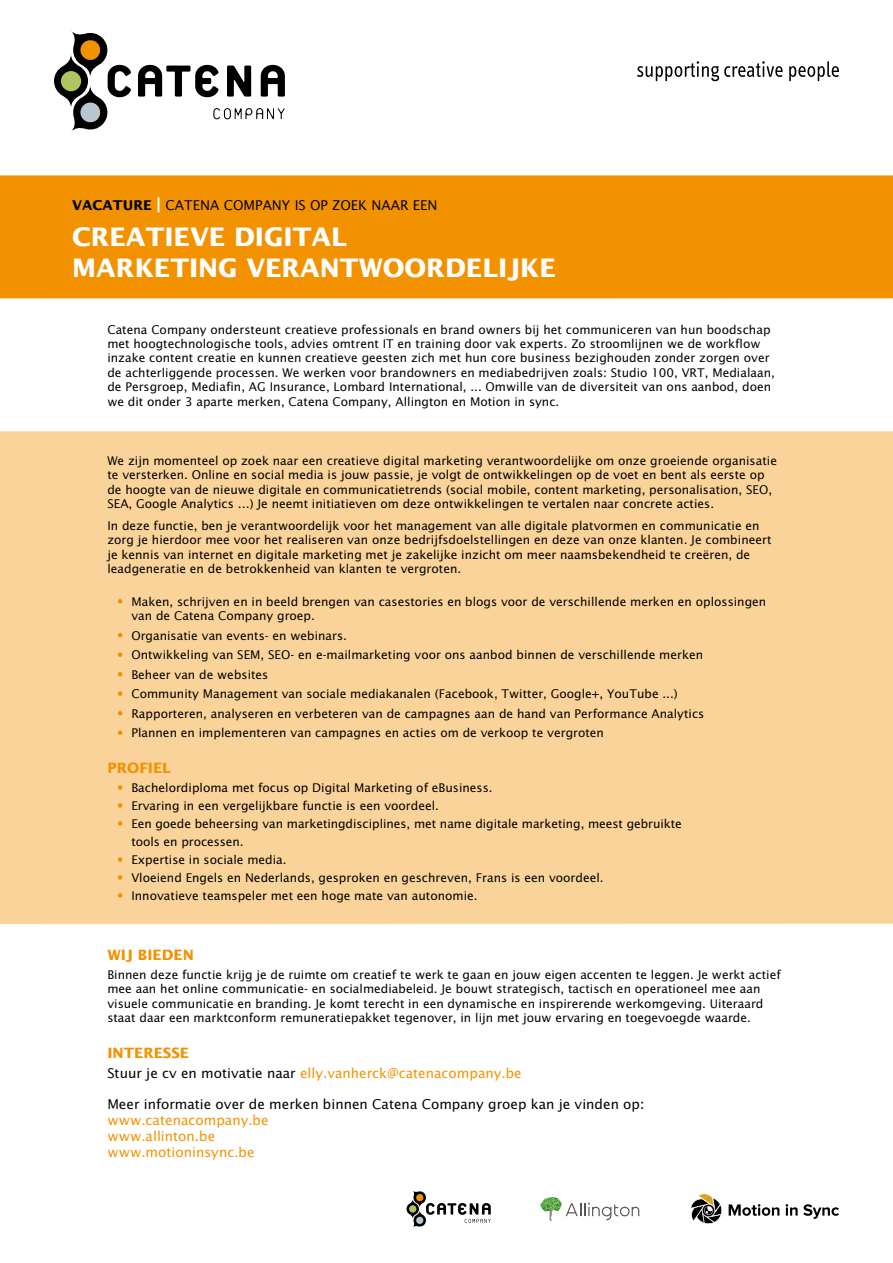
<style>
.page{position:relative;width:893px;height:1263px;background:#fff}
.page>*{position:absolute;margin:0;border:0;box-sizing:border-box;transform-origin:0 0}
.t1{font:700 25.5px/30.6px "Lucida Sans";color:#fff}
.t2{font:700 14.25px "Lucida Sans";color:#f39200}
.t3{font:13.5px/16.2px "Lucida Sans";color:#f39200}
.t4{font:13.5px "Lucida Sans";color:#000}
.t5{font:12px/14.4px "Lucida Sans";color:#000}
.s1{font-weight:700}
.s2{font-weight:700;font-size:16.5px;color:#fff}
.s3{color:#000}
</style>
<div class="page">
<div style="left:0;top:431px;width:893px;height:493px;background:#fad39a"></div>
<div style="left:0;top:175px;width:893px;height:123px;background:#f39200"></div>
<svg style="left:138px;top:65px;width:81px;height:32px"></svg>
<svg style="left:227px;top:66px;width:24px;height:31px"></svg>
<svg style="left:261px;top:65px;width:24px;height:32px"></svg>
<svg style="left:54px;top:31px;width:77px;height:101px"></svg>
<svg style="left:213px;top:108px;width:72px;height:11px"></svg>
<svg style="left:637px;top:61px;width:146px;height:20px"></svg>
<svg style="left:789px;top:61px;width:50px;height:20px"></svg>
<svg style="left:118px;top:785px;width:4px;height:5px"></svg>
<svg style="left:118px;top:803px;width:4px;height:5px"></svg>
<svg style="left:118px;top:821px;width:4px;height:5px"></svg>
<svg style="left:118px;top:857px;width:4px;height:5px"></svg>
<svg style="left:118px;top:875px;width:4px;height:5px"></svg>
<svg style="left:118px;top:893px;width:4px;height:5px"></svg>
<svg style="left:118px;top:599px;width:4px;height:4px"></svg>
<svg style="left:118px;top:633px;width:4px;height:4px"></svg>
<svg style="left:118px;top:652px;width:4px;height:5px"></svg>
<svg style="left:118px;top:672px;width:4px;height:4px"></svg>
<svg style="left:118px;top:691px;width:4px;height:5px"></svg>
<svg style="left:118px;top:711px;width:4px;height:4px"></svg>
<svg style="left:118px;top:730px;width:4px;height:5px"></svg>
<svg style="left:540px;top:1197px;width:99px;height:24px"></svg>
<svg style="left:406px;top:1191px;width:85px;height:36px"></svg>
<svg style="left:729px;top:1204px;width:50px;height:12px"></svg>
<svg style="left:786px;top:1204px;width:53px;height:15px"></svg>
<svg style="left:690px;top:1193px;width:32px;height:31px"></svg>
<p class="t4" style="left:72px;top:197px;width:367px"><span class="s1">VACATURE</span> <span class="s2">|</span> CATENA COMPANY IS OP ZOEK NAAR EEN</p>
<h1 class="t1" style="left:72px;top:221px;width:485px">CREATIEVE DIGITAL<br>MARKETING VERANTWOORDELIJKE</h1>
<p class="t5" style="left:107px;top:322px;width:669px">Catena Company ondersteunt creatieve professionals en brand owners bij het communiceren van hun boodschap met hoogtechnologische tools, advies omtrent IT en training door vak experts. Zo stroomlijnen we de workflow inzake content creatie en kunnen creatieve geesten zich met hun core business bezighouden zonder zorgen over de achterliggende processen. We werken voor brandowners en mediabedrijven zoals: Studio 100, VRT, Medialaan, de Persgroep, Mediafin, AG Insurance, Lombard International, ... Omwille van de diversiteit van ons aanbod, doen we dit onder 3 aparte merken, Catena Company, Allington en Motion in sync.</p>
<p class="t5" style="left:107px;top:453px;width:671px">We zijn momenteel op zoek naar een creatieve digital marketing verantwoordelijke om onze groeiende organisatie te versterken. Online en social media is jouw passie, je volgt de ontwikkelingen op de voet en bent als eerste op de hoogte van de nieuwe digitale en communicatietrends (social mobile, content marketing, personalisation, SEO, SEA, Google Analytics …) Je neemt initiatieven om deze ontwikkelingen te vertalen naar concrete acties.</p>
<p class="t5" style="left:107px;top:518px;width:666px">In deze functie, ben je verantwoordelijk voor het management van alle digitale platvormen en communicatie en zorg je hierdoor mee voor het realiseren van onze bedrijfsdoelstellingen en deze van onze klanten. Je combineert je kennis van internet en digitale marketing met je zakelijke inzicht om meer naamsbekendheid te creëren, de leadgeneratie en de betrokkenheid van klanten te vergroten.</p>
<p class="t5" style="left:131px;top:594px;width:636px">Maken, schrijven en in beeld brengen van casestories en blogs voor de verschillende merken en oplossingen van de Catena Company groep.</p>
<p class="t5" style="left:131px;top:625px;width:574px;line-height:19.5px">Organisatie van events- en webinars.<br>Ontwikkeling van SEM, SEO- en e-mailmarketing voor ons aanbod binnen de verschillende merken Beheer van de websites<br>Community Management van sociale mediakanalen (Facebook, Twitter, Google+, YouTube ...)<br>Rapporteren, analyseren en verbeteren van de campagnes aan de hand van Performance Analytics Plannen en implementeren van campagnes en acties om de verkoop te vergroten</p>
<p class="t2" style="left:107px;top:759px;width:65px">PROFIEL</p>
<p class="t5" style="left:131px;top:778px;width:552px;line-height:18px">Bachelordiploma met focus op Digital Marketing of eBusiness.<br>Ervaring in een vergelijkbare functie is een voordeel.<br>Een goede beheersing van marketingdisciplines, met name digitale marketing, meest gebruikte tools en processen.<br>Expertise in sociale media.<br>Vloeiend Engels en Nederlands, gesproken en geschreven, Frans is een voordeel.<br>Innovatieve teamspeler met een hoge mate van autonomie.</p>
<p class="t2" style="left:107px;top:946px;width:88px">WIJ BIEDEN</p>
<p class="t5" style="left:107px;top:967px;width:675px">Binnen deze functie krijg je de ruimte om creatief te werk te gaan en jouw eigen accenten te leggen. Je werkt actief mee aan het online communicatie- en socialmediabeleid. Je bouwt strategisch, tactisch en operationeel mee aan visuele communicatie en branding. Je komt terecht in een dynamische en inspirerende werkomgeving. Uiteraard staat daar een marktconform remuneratiepakket tegenover, in lijn met jouw ervaring en toegevoegde waarde.</p>
<p class="t2" style="left:107px;top:1044px;width:83px">INTERESSE</p>
<p class="t3" style="left:107px;top:1065px;width:416px"><span class="s3">Stuur je cv en motivatie naar</span> elly.vanherck@catenacompany.be</p>
<p class="t4" style="left:107px;top:1095px;width:538px">Meer informatie over de merken binnen Catena Company groep kan je vinden op:</p>
<p class="t3" style="left:107px;top:1111px;width:163px">www.catenacompany.be www.allinton.be www.motioninsync.be</p>
</div>
